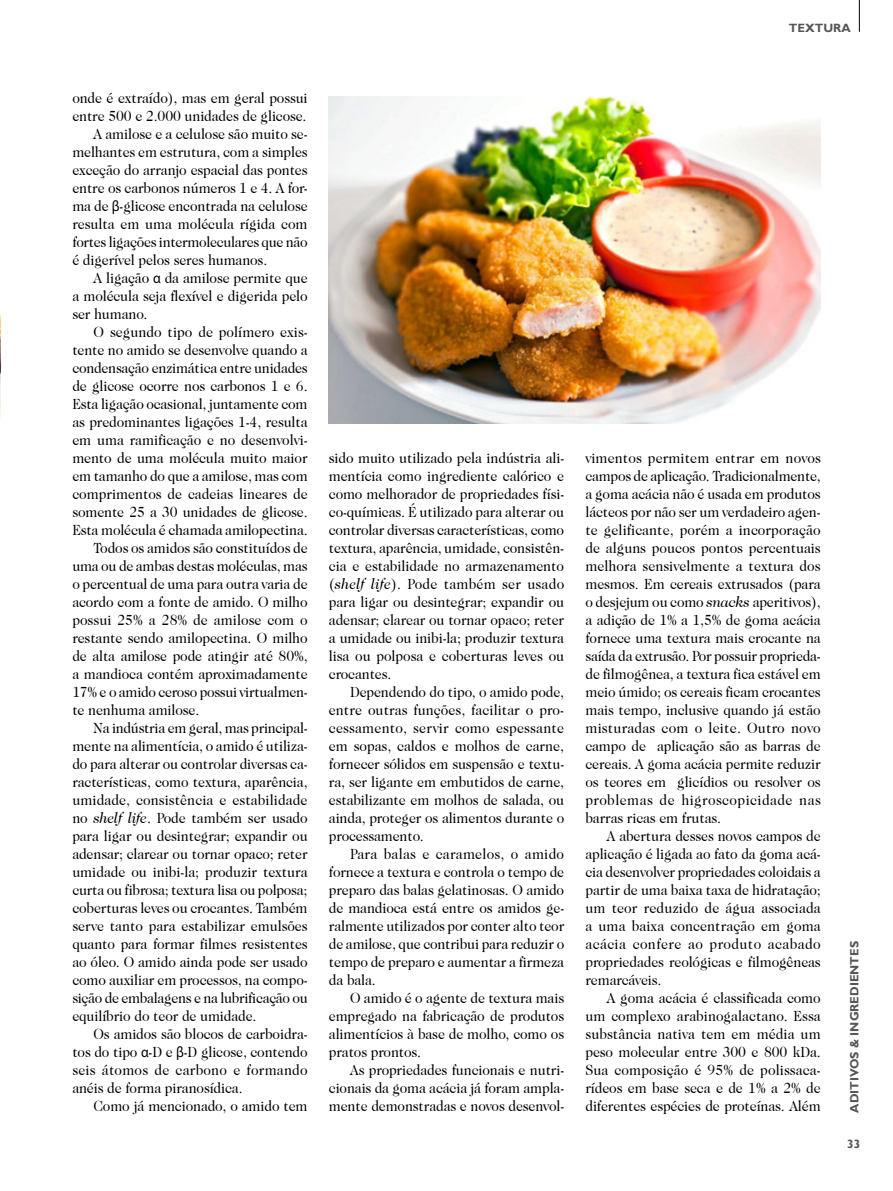
<style>
.page{position:relative;width:893px;height:1191px;background:#fff}
.page>*{position:absolute;margin:0;border:0;box-sizing:border-box;transform-origin:0 0}
.t1{font:15px/18px "Caslon 224 IT Cby BT";letter-spacing:-.01em;color:#000;text-align:justify;scale:.93 1}
.t2{font:15px "Caslon 224 IT Cby BT";letter-spacing:.015em;color:#000;scale:.93 1}
.t3{font:700 12px "Gill Sans";color:#575756}
.s1{font-family:"Myriad Pro"}
.s2{font-family:"ITC Caslon 224";font-style:italic}
</style>
<div class="page">
<img style="left:0;top:314px;width:1px;height:105px">
<img style="left:329px;top:96px;width:492px;height:328px">
<hr style="left:859px;top:0;width:1px;height:32px;background:#000">
<p class="t3" style="left:789px;top:20px;width:64px">TEXTURA</p>
<p class="t1" style="left:72px;top:89px;width:255px">onde é extraído), mas em geral possui</p>
<p class="t1" style="left:72px;top:107px;width:253px">entre 500 e 2.000 unidades de glicose.</p>
<p class="t1" style="left:94px;top:125px;width:232px">A amilose e a celulose são muito se-</p>
<p class="t1" style="left:72px;top:143px;width:255px">melhantes em estrutura, com a simples</p>
<p class="t1" style="left:72px;top:161px;width:254px">exceção do arranjo espacial das pontes</p>
<p class="t1" style="left:72px;top:179px;width:254px">entre os carbonos números 1 e 4. A for-</p>
<p class="t1" style="left:72px;top:197px;width:255px">ma de <span class="s1">β</span>-glicose encontrada na celulose</p>
<p class="t1" style="left:72px;top:215px;width:254px">resulta em uma molécula rígida com</p>
<p class="t1" style="left:72px;top:233px;width:255px">fortes ligações intermoleculares que não</p>
<p class="t1" style="left:72px;top:251px;width:211px">é digerível pelos seres humanos.</p>
<p class="t1" style="left:94px;top:269px;width:232px">A ligação <span class="s1">α</span> da amilose permite que</p>
<p class="t1" style="left:72px;top:287px;width:255px">a molécula seja flexível e digerida pelo</p>
<p class="t1" style="left:72px;top:305px;width:82px">ser humano.</p>
<p class="t1" style="left:94px;top:323px;width:232px">O segundo tipo de polímero exis-</p>
<p class="t1" style="left:72px;top:341px;width:255px">tente no amido se desenvolve quando a</p>
<p class="t1" style="left:72px;top:359px;width:255px">condensação enzimática entre unidades</p>
<p class="t1" style="left:72px;top:377px;width:255px">de glicose ocorre nos carbonos 1 e 6.</p>
<p class="t1" style="left:72px;top:395px;width:254px">Esta ligação ocasional, juntamente com</p>
<p class="t1" style="left:72px;top:413px;width:254px">as predominantes ligações 1-4, resulta</p>
<p class="t1" style="left:72px;top:431px;width:254px">em uma ramificação e no desenvolvi-</p>
<p class="t1" style="left:72px;top:449px;width:255px">mento de uma molécula muito maior</p>
<p class="t1" style="left:72px;top:467px;width:255px">em tamanho do que a amilose, mas com</p>
<p class="t1" style="left:72px;top:485px;width:255px">comprimentos de cadeias lineares de</p>
<p class="t1" style="left:72px;top:503px;width:254px">somente 25 a 30 unidades de glicose.</p>
<p class="t1" style="left:72px;top:521px;width:255px">Esta molécula é chamada amilopectina.</p>
<p class="t1" style="left:94px;top:539px;width:232px">Todos os amidos são constituídos de</p>
<p class="t1" style="left:72px;top:557px;width:254px">uma ou de ambas destas moléculas, mas</p>
<p class="t1" style="left:72px;top:575px;width:255px">o percentual de uma para outra varia de</p>
<p class="t1" style="left:72px;top:593px;width:255px">acordo com a fonte de amido. O milho</p>
<p class="t1" style="left:72px;top:611px;width:254px">possui 25% a 28% de amilose com o</p>
<p class="t1" style="left:72px;top:629px;width:254px">restante sendo amilopectina. O milho</p>
<p class="t1" style="left:72px;top:647px;width:255px">de alta amilose pode atingir até 80%,</p>
<p class="t1" style="left:72px;top:665px;width:254px">a mandioca contém aproximadamente</p>
<p class="t1" style="left:72px;top:683px;width:255px">17% e o amido ceroso possui virtualmen-</p>
<p class="t1" style="left:72px;top:701px;width:138px">te nenhuma amilose.</p>
<p class="t1" style="left:94px;top:719px;width:232px">Na indústria em geral, mas principal-</p>
<p class="t1" style="left:72px;top:737px;width:255px">mente na alimentícia, o amido é utiliza-</p>
<p class="t1" style="left:72px;top:755px;width:255px">do para alterar ou controlar diversas ca-</p>
<p class="t1" style="left:72px;top:773px;width:254px">racterísticas, como textura, aparência,</p>
<p class="t1" style="left:72px;top:791px;width:254px">umidade, consistência e estabilidade</p>
<p class="t1" style="left:72px;top:809px;width:255px">no <span class="s2">shelf life</span>. Pode também ser usado</p>
<p class="t1" style="left:72px;top:827px;width:255px">para ligar ou desintegrar; expandir ou</p>
<p class="t1" style="left:72px;top:845px;width:255px">adensar; clarear ou tornar opaco; reter</p>
<p class="t1" style="left:72px;top:863px;width:255px">umidade ou inibi-la; produzir textura</p>
<p class="t1" style="left:72px;top:881px;width:254px">curta ou fibrosa; textura lisa ou polposa;</p>
<p class="t1" style="left:72px;top:899px;width:254px">coberturas leves ou crocantes. Também</p>
<p class="t1" style="left:72px;top:917px;width:255px">serve tanto para estabilizar emulsões</p>
<p class="t1" style="left:72px;top:935px;width:255px">quanto para formar filmes resistentes</p>
<p class="t1" style="left:72px;top:953px;width:254px">ao óleo. O amido ainda pode ser usado</p>
<p class="t1" style="left:72px;top:971px;width:255px">como auxiliar em processos, na compo-</p>
<p class="t1" style="left:72px;top:989px;width:255px">sição de embalagens e na lubrificação ou</p>
<p class="t1" style="left:72px;top:1007px;width:200px">equilíbrio do teor de umidade.</p>
<p class="t1" style="left:94px;top:1025px;width:232px">Os amidos são blocos de carboidra-</p>
<p class="t1" style="left:72px;top:1043px;width:255px">tos do tipo <span class="s1">α</span>-D e <span class="s1">β</span>-D glicose, contendo</p>
<p class="t2" style="left:72px;top:1061px;width:254px">seis átomos de carbono e formando</p>
<p class="t1" style="left:72px;top:1079px;width:185px">anéis de forma piranosídica.</p>
<p class="t1" style="left:94px;top:1097px;width:232px">Como já mencionado, o amido tem</p>
<p class="t1" style="left:329px;top:449px;width:255px">sido muito utilizado pela indústria ali&shy;mentícia como ingrediente calórico e como melhorador de propriedades físi&shy;co-químicas. É utilizado para alterar ou controlar diversas características, como textura, aparência, umidade, consistên&shy;cia e estabilidade no armazenamento (<span class="s2">shelf life</span>). Pode também ser usado para ligar ou desintegrar; expandir ou adensar; clarear ou tornar opaco; reter a umidade ou inibi-la; produzir textura lisa ou polposa e coberturas leves ou crocantes.</p>
<p class="t1" style="left:329px;top:683px;width:255px;text-indent:21px">Dependendo do tipo, o amido pode, entre outras funções, facilitar o pro&shy;cessamento, servir como espessante em sopas, caldos e molhos de carne, fornecer sólidos em suspensão e textu&shy;ra, ser ligante em embutidos de carne, estabilizante em molhos de salada, ou ainda, proteger os alimentos durante o processamento.</p>
<p class="t1" style="left:329px;top:845px;width:255px;text-indent:21px">Para balas e caramelos, o amido fornece a textura e controla o tempo de preparo das balas gelatinosas. O amido de mandioca está entre os amidos ge&shy;ralmente utilizados por conter alto teor de amilose, que contribui para reduzir o tempo de preparo e aumentar a firmeza da bala.</p>
<p class="t1" style="left:329px;top:989px;width:255px;text-indent:21px">O amido é o agente de textura mais empregado na fabricação de produtos alimentícios à base de molho, como os pratos prontos.</p>
<p class="t1" style="left:329px;top:1061px;width:255px;text-indent:21px">As propriedades funcionais e nutri&shy;cionais da goma acácia já foram ampla&shy;mente demonstradas e novos desenvol-</p>
<p class="t1" style="left:585px;top:449px;width:255px">vimentos permitem entrar em novos campos de aplicação. Tradicionalmente, a goma acácia não é usada em produtos lácteos por não ser um verdadeiro agen&shy;te gelificante, porém a incorporação de alguns poucos pontos percentuais melhora sensivelmente a textura dos mesmos. Em cereais extrusados (para o desjejum ou como <span class="s2">snacks</span> aperitivos), a adição de 1% a 1,5% de goma acácia fornece uma textura mais crocante na saída da extrusão. Por possuir proprieda&shy;de filmogênea, a textura fica estável em meio úmido; os cereais ficam crocantes mais tempo, inclusive quando já estão misturadas com o leite. Outro novo campo de aplicação são as barras de cereais. A goma acácia permite reduzir os teores em glicídios ou resolver os problemas de higroscopicidade nas barras ricas em frutas.</p>
<p class="t1" style="left:585px;top:827px;width:255px;text-indent:21px">A abertura desses novos campos de aplicação é ligada ao fato da goma acá&shy;cia desenvolver propriedades coloidais a partir de uma baixa taxa de hidratação; um teor reduzido de água associada a uma baixa concentração em goma acácia confere ao produto acabado propriedades reológicas e filmogêneas remarcáveis.</p>
<p class="t1" style="left:585px;top:989px;width:255px;text-indent:21px">A goma acácia é classificada como um complexo arabinogalactano. Essa substância nativa tem em média um peso molecular entre 300 e 800 kDa.<br>Sua composição é 95% de polissaca&shy;rídeos em base seca e de 1% a 2% de diferentes espécies de proteínas. Além</p>
<p class="t3" style="left:847px;top:1112px;width:173px;rotate:-90deg">ADITIVOS &amp; INGREDIENTES</p>
<p class="t3" style="left:847px;top:1136px;width:15px">33</p>
</div>
